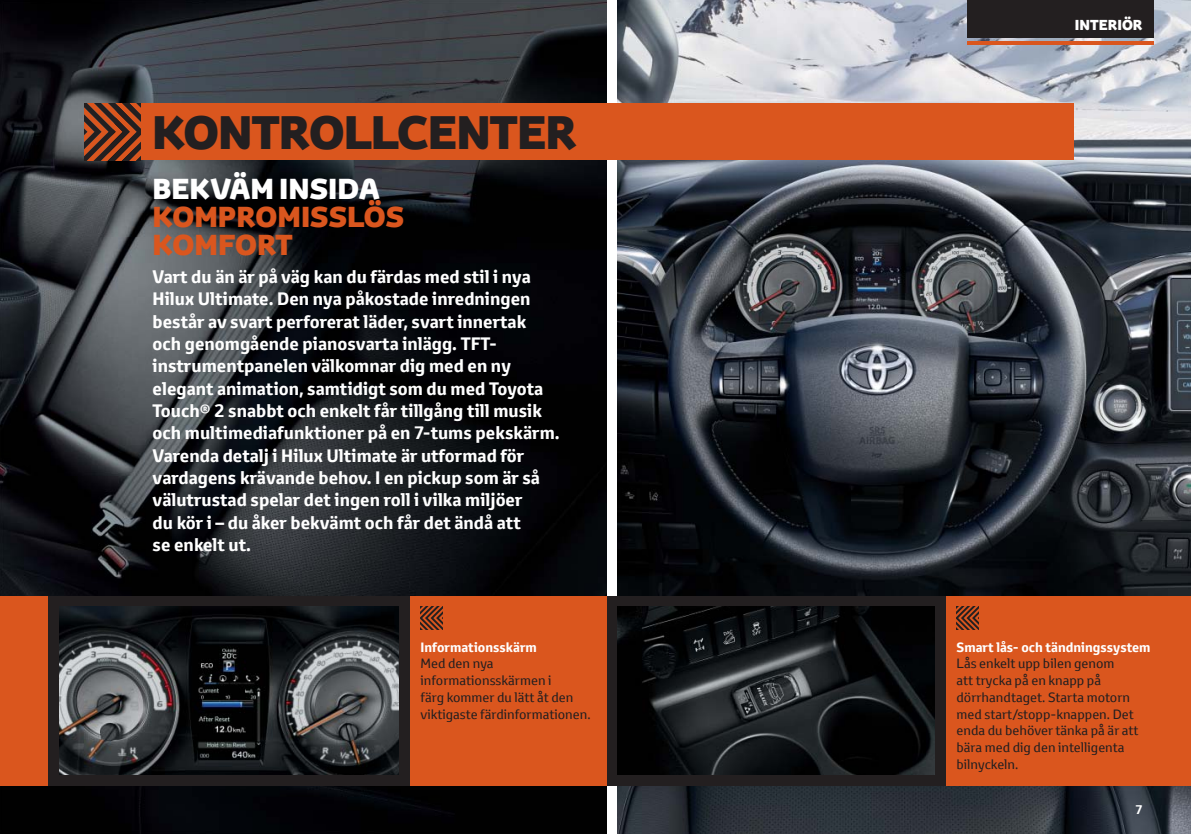
<style>
.page{position:relative;width:1191px;height:834px;background:#fff}
.page>*{position:absolute;margin:0;border:0;box-sizing:border-box;transform-origin:0 0}
.t1{font:800 45.5px "Toyota Display";letter-spacing:-.02em;color:#231f20}
.t2{font:800 28px/27.8px "Toyota Display";color:#da561e}
.t3{font:800 28px "Toyota Display";color:#fff}
.t4{font:700 17.5px/22.4px "Toyota Text";color:#fff}
.t5{font:800 14px "Toyota Display";color:#fff}
.t6{font:13.12px/16.8px "Toyota Text";color:#231f20}
.t7{font:700 13.12px "Toyota Text";color:#fff}
.t8{font:700 12.25px "Toyota Text";color:#fff}
</style>
<div class="page">
<img style="left:618px;top:0;width:573px;height:833px">
<div style="left:967px;top:0;width:186px;height:37px;background:#231f20"></div>
<hr style="left:967px;top:41px;width:186px;height:4px;background:#da561e">
<img style="left:0;top:0;width:606px;height:833px">
<div style="left:0;top:595px;width:1191px;height:190px;background:#da561e"></div>
<div style="left:48px;top:595px;width:361px;height:190px;background:#231f20"></div>
<div style="left:606px;top:595px;width:339px;height:190px;background:#231f20"></div>
<img style="left:618px;top:606px;width:316px;height:168px">
<img style="left:60px;top:606px;width:338px;height:168px">
<svg style="left:956px;top:606px;width:22px;height:23px"></svg>
<svg style="left:420px;top:606px;width:23px;height:23px"></svg>
<svg style="left:84px;top:103px;width:57px;height:57px;background:#793920"></svg>
<div style="left:141px;top:103px;width:932px;height:57px;background:#da561e"></div>
<h1 class="t1" style="left:152px;top:100px;width:426px">KONTROLLCENTER</h1>
<h2 class="t3" style="left:153px;top:169px;width:229px">BEKVÄM INSIDA</h2>
<h2 class="t2" style="left:153px;top:203px;width:253px">KOMPROMISSLÖS<br>KOMFORT</h2>
<p class="t4" style="left:153px;top:265px;width:408px">Vart du än är på väg kan du färdas med stil i nya Hilux Ultimate. Den nya påkostade inredningen består av svart perforerat läder, svart innertak<br>och genomgående pianosvarta inlägg. TFT&shy;instrumentpanelen välkomnar dig med en ny elegant animation, samtidigt som du med Toyota Touch® 2 snabbt och enkelt får tillgång till musik och multimediafunktioner på en 7-tums pekskärm.<br>Varenda detalj i Hilux Ultimate är utformad för vardagens krävande behov. I en pickup som är så välutrustad spelar det ingen roll i vilka miljöer<br>du kör i – du åker bekvämt och får det ändå att<br>se enkelt ut.</p>
<p class="t7" style="left:420px;top:638px;width:118px">Informationsskärm</p>
<p class="t6" style="left:420px;top:655px;width:172px">Med den nya informationsskärmen i<br>färg kommer du lätt åt den viktigaste färdinformationen.</p>
<p class="t5" style="left:1074px;top:15px;width:69px">INTERIÖR</p>
<p class="t7" style="left:956px;top:638px;width:195px">Smart lås- och tändningssystem</p>
<p class="t6" style="left:956px;top:655px;width:184px">Lås enkelt upp bilen genom<br>att trycka på en knapp på dörrhandtaget. Starta motorn med start/stopp-knappen. Det enda du behöver tänka på är att bära med dig den intelligenta bilnyckeln.</p>
<p class="t8" style="left:1135px;top:800px;width:9px">7</p>
</div>
